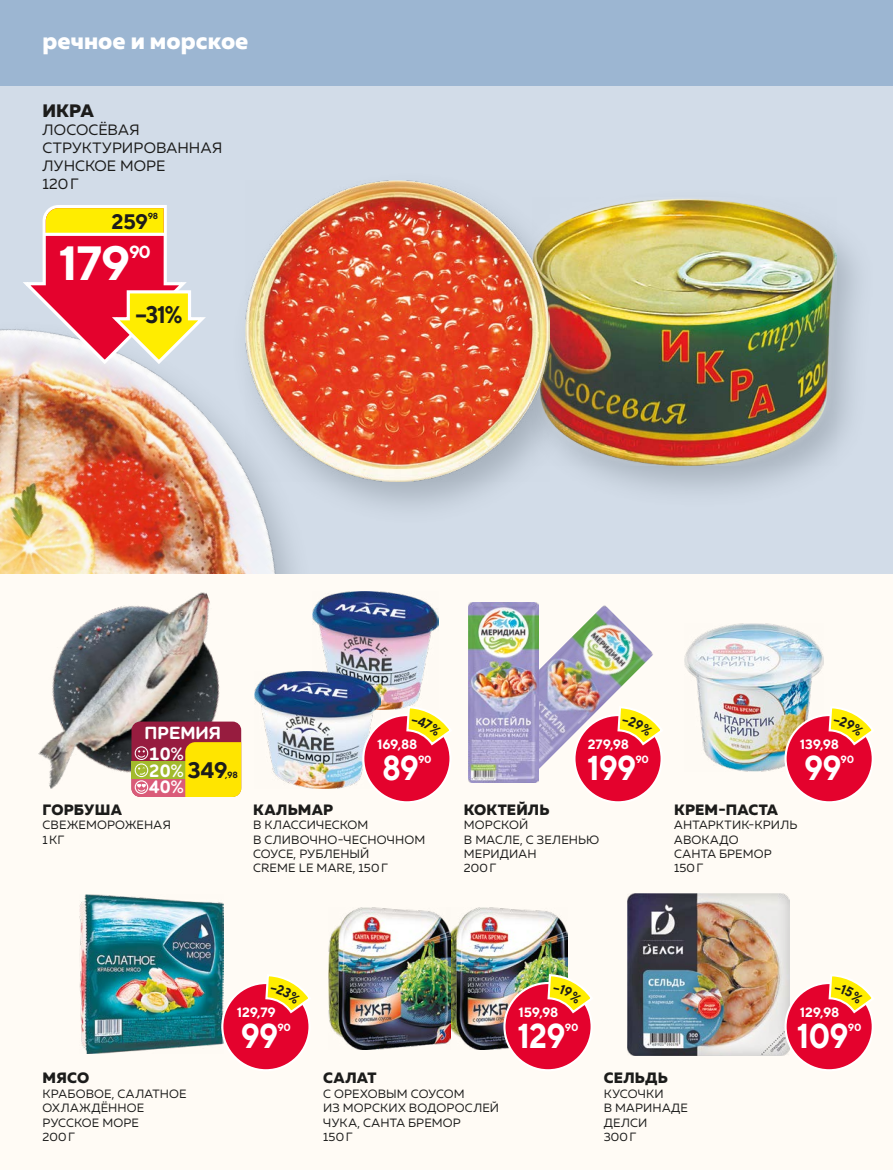
<style>
.page{position:relative;width:893px;height:1170px;background:#fff}
.page>*{position:absolute;margin:0;border:0;box-sizing:border-box;transform-origin:0 0}
.t1{font:700 48px "TT Norms";color:#fff}
.t2{font:700 34.5px "TT Norms";letter-spacing:-.025em;color:#fff;scale:.9 1}
.t3{font:800 24px "Muller";color:#fff}
.t4{font:700 24px "TT Norms";color:#1c1c1b;scale:.9 1}
.t5{font:700 22.5px "TT Norms";color:#1c1c1b}
.t6{font:700 21px "TT Norms";color:#1c1c1b}
.t7{font:700 18.3px/16.8px "Houschka Rounded";color:#fff;text-align:justify}
.t8{font:700 18px "Houschka Rounded";color:#fff}
.t9{font:800 18px "Muller";color:#1c1c1b}
.t10{font:700 17.55px "TT Norms";color:#fff}
.t11{font:800 15px "Muller";letter-spacing:.01em;color:#1c1c1b}
.t12{font:15px/18px "Muller";letter-spacing:.01em;color:#1c1c1b}
.t13{font:700 13.5px "TT Norms";letter-spacing:-.01em;color:#fff}
.t14{font:12px/14.4px "Muller";letter-spacing:.01em;color:#1c1c1b}
.t15{font:700 10.5px "TT Norms";letter-spacing:-.025em;color:#fff}
.t16{font:700 9px "TT Norms";color:#1c1c1b}
.t17{font:700 8.7px "TT Norms";color:#1c1c1b}
</style>
<div class="page">
<div style="left:0;top:85px;width:893px;height:489px;background:#d2dce8"></div>
<hr style="left:892px;top:85px;width:1px;height:489px;background:#fbdad3">
<img style="left:0;top:329px;width:294px;height:245px">
<div style="left:518px;top:187px;width:359px;height:322px;background:#46525c;opacity:.3"></div>
<img style="left:590px;top:197px;width:247px;height:268px">
<div style="left:230px;top:170px;width:360px;height:356px;background:#46525c;opacity:.3"></div>
<img style="left:245px;top:181px;width:304px;height:300px">
<div style="left:0;top:574px;width:893px;height:595px;background:#fffbf5"></div>
<div style="left:0;top:0;width:893px;height:85px;background:#9cb6d2"></div>
<svg style="left:19px;top:205px;width:191px;height:161px"></svg>
<hr style="left:45px;top:233px;width:120px;height:3px;background:#fff">
<img style="left:38px;top:592px;width:204px;height:198px">
<div style="left:131px;top:721px;width:110px;height:75px;background:#971c3f;border-radius:9px"></div>
<svg style="left:131px;top:742px;width:110px;height:55px"></svg>
<img style="left:538px;top:604px;width:115px;height:176px">
<div style="left:574px;top:715px;width:88px;height:87px;background:#e4022d;border-radius:50%"></div>
<div style="left:573px;top:714px;width:90px;height:89px;border:2px solid #fff;border-radius:50%"></div>
<img style="left:468px;top:603px;width:70px;height:179px">
<img style="left:685px;top:623px;width:139px;height:148px">
<div style="left:786px;top:715px;width:87px;height:87px;background:#e4022d;border-radius:50%"></div>
<div style="left:784px;top:714px;width:90px;height:89px;border:2px solid #fff;border-radius:50%"></div>
<img style="left:79px;top:894px;width:144px;height:159px">
<div style="left:222px;top:982px;width:87px;height:88px;background:#e4022d;border-radius:50%"></div>
<div style="left:221px;top:981px;width:90px;height:90px;border:2px solid #fff;border-radius:50%"></div>
<img style="left:450px;top:907px;width:118px;height:142px">
<img style="left:329px;top:907px;width:121px;height:142px">
<div style="left:504px;top:982px;width:88px;height:88px;background:#e4022d;border-radius:50%"></div>
<div style="left:503px;top:981px;width:90px;height:90px;border:2px solid #fff;border-radius:50%"></div>
<img style="left:627px;top:893px;width:162px;height:162px">
<div style="left:786px;top:982px;width:87px;height:88px;background:#e4022d;border-radius:50%"></div>
<div style="left:784px;top:981px;width:90px;height:90px;border:2px solid #fff;border-radius:50%"></div>
<img style="left:312px;top:591px;width:127px;height:118px">
<img style="left:254px;top:671px;width:126px;height:117px">
<div style="left:363px;top:715px;width:87px;height:87px;background:#e4022d;border-radius:50%"></div>
<div style="left:362px;top:714px;width:90px;height:89px;border:2px solid #fff;border-radius:50%"></div>
<svg style="left:616px;top:705px;width:47px;height:93px"></svg>
<svg style="left:827px;top:708px;width:47px;height:90px"></svg>
<svg style="left:264px;top:976px;width:47px;height:90px"></svg>
<svg style="left:546px;top:972px;width:47px;height:94px"></svg>
<svg style="left:827px;top:976px;width:47px;height:90px"></svg>
<svg style="left:405px;top:705px;width:47px;height:93px"></svg>
<h3 class="t3" style="left:43px;top:26px;width:207px">речное и морское</h3>
<h3 class="t9" style="left:43px;top:100px;width:53px">ИКРА</h3>
<p class="t12" style="left:42px;top:121px;width:181px">ЛОСОСЁВАЯ<br>СТРУКТУРИРОВАННАЯ<br>ЛУНСКОЕ МОРЕ<br>120Г</p>
<h3 class="t6" style="left:112px;top:208px;width:38px">259</h3>
<p class="t17" style="left:148px;top:210px;width:12px">98</p>
<h1 class="t1" style="left:58px;top:233px;width:73px">179</h1>
<h3 class="t10" style="left:129px;top:241px;width:23px">90</h3>
<h3 class="t4" style="left:135px;top:299px;width:54px">−31%</h3>
<h3 class="t8" style="left:145px;top:721px;width:78px">ПРЕМИЯ</h3>
<h3 class="t7" style="left:149px;top:745px;width:36px">10% 20% 40%</h3>
<h3 class="t5" style="left:188px;top:756px;width:41px">349</h3>
<p class="t16" style="left:225px;top:769px;width:14px">,98</p>
<p class="t11" style="left:43px;top:800px;width:81px">ГОРБУША</p>
<p class="t14" style="left:43px;top:817px;width:130px">СВЕЖЕМОРОЖЕНАЯ<br>1КГ</p>
<p class="t13" style="left:377px;top:735px;width:42px">169,88</p>
<h2 class="t2" style="left:382px;top:745px;width:42px">89</h2>
<p class="t15" style="left:418px;top:752px;width:15px">90</p>
<p class="t11" style="left:253px;top:800px;width:82px">КАЛЬМАР</p>
<p class="t14" style="left:253px;top:817px;width:174px">В КЛАССИЧЕСКОМ<br>В СЛИВОЧНО-ЧЕСНОЧНОМ<br>СОУСЕ, РУБЛЕНЫЙ<br>CREME LE MARE, 150Г</p>
<p class="t13" style="left:588px;top:735px;width:43px">279,98</p>
<p class="t13" style="left:800px;top:735px;width:41px">139,98</p>
<h2 class="t2" style="left:587px;top:745px;width:56px">199</h2>
<p class="t15" style="left:635px;top:752px;width:15px">90</p>
<h2 class="t2" style="left:804px;top:745px;width:43px">99</h2>
<p class="t15" style="left:841px;top:752px;width:15px">90</p>
<p class="t11" style="left:464px;top:800px;width:87px">КОКТЕЙЛЬ</p>
<p class="t14" style="left:464px;top:817px;width:137px">МОРСКОЙ<br>В МАСЛЕ, С ЗЕЛЕНЬЮ<br>МЕРИДИАН<br>200Г</p>
<p class="t11" style="left:674px;top:800px;width:106px">КРЕМ-ПАСТА</p>
<p class="t14" style="left:674px;top:817px;width:125px">АНТАРКТИК-КРИЛЬ<br>АВОКАДО<br>САНТА БРЕМОР<br>150Г</p>
<p class="t13" style="left:237px;top:1003px;width:41px">129,79</p>
<h2 class="t2" style="left:241px;top:1013px;width:43px">99</h2>
<p class="t15" style="left:277px;top:1020px;width:15px">90</p>
<p class="t13" style="left:519px;top:1003px;width:41px">159,98</p>
<h2 class="t2" style="left:518px;top:1013px;width:55px">129</h2>
<p class="t15" style="left:565px;top:1020px;width:15px">90</p>
<p class="t13" style="left:800px;top:1003px;width:41px">129,98</p>
<h2 class="t2" style="left:797px;top:1013px;width:59px">109</h2>
<p class="t15" style="left:848px;top:1020px;width:15px">90</p>
<p class="t11" style="left:43px;top:1068px;width:48px">МЯСО</p>
<p class="t14" style="left:43px;top:1085px;width:146px">КРАБОВОЕ, САЛАТНОЕ<br>ОХЛАЖДЁННОЕ<br>РУССКОЕ МОРЕ<br>200Г</p>
<p class="t11" style="left:323px;top:1068px;width:55px">САЛАТ</p>
<p class="t14" style="left:323px;top:1085px;width:177px">С ОРЕХОВЫМ СОУСОМ<br>ИЗ МОРСКИХ ВОДОРОСЛЕЙ<br>ЧУКА, САНТА БРЕМОР<br>150Г</p>
<p class="t11" style="left:604px;top:1068px;width:66px">СЕЛЬДЬ</p>
<p class="t14" style="left:604px;top:1085px;width:86px">КУСОЧКИ<br>В МАРИНАДЕ<br>ДЕЛСИ<br>300Г</p>
</div>
